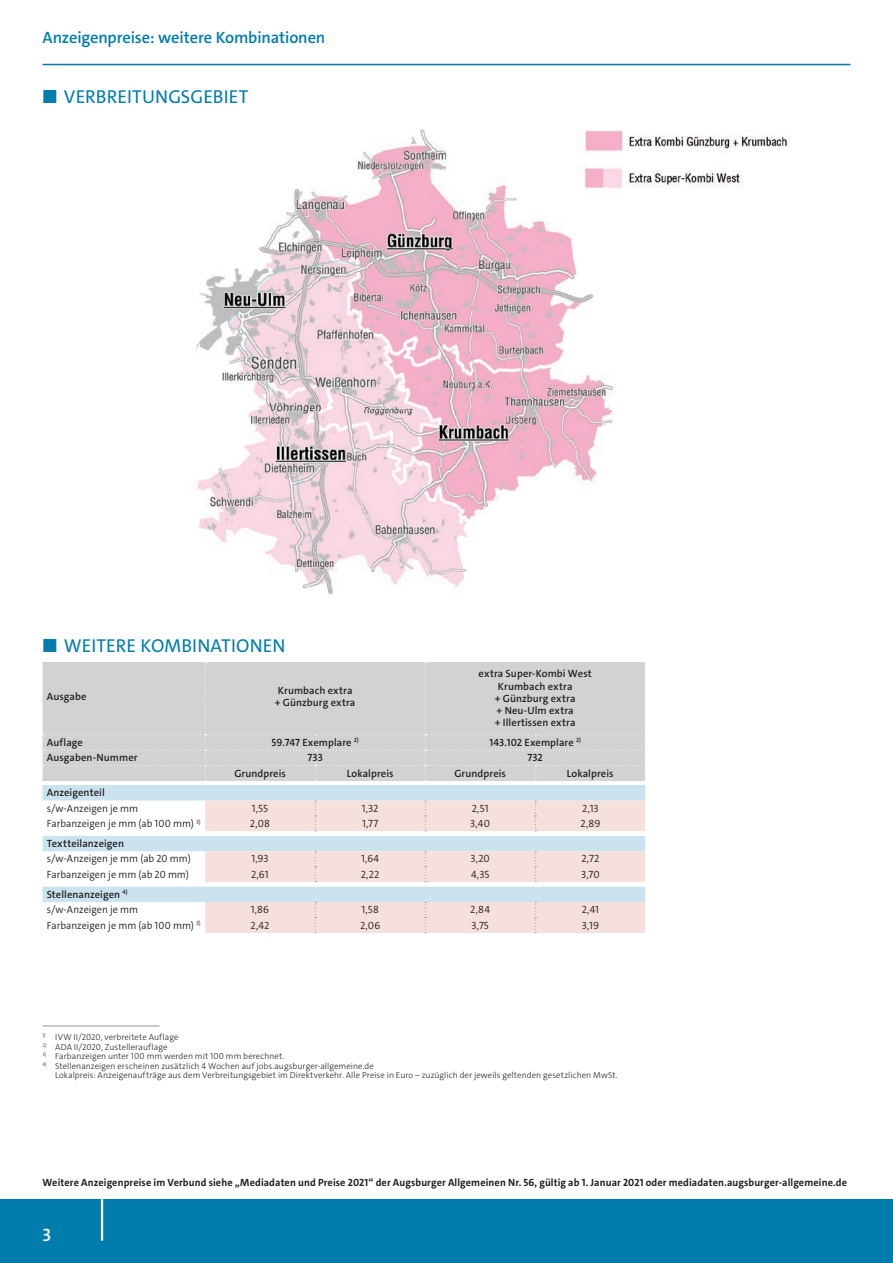
<style>
.page{position:relative;width:893px;height:1263px;background:#fff}
.page>*{position:absolute;margin:0;border:0;box-sizing:border-box;transform-origin:0 0}
.t1{font:18.75px "The Sans C4 s";letter-spacing:.005em;color:#007dad}
.t2{font:600 18px "The Sans C4 s";color:#fff}
.t3{font:600 16.5px "The Sans C4 s";letter-spacing:-.01em;color:#007dad}
.t4{font:300 10.5px/15.5px "The Sans C4 s";color:#231f20}
.t5{font:600 10.5px/12px "The Sans C4 s";letter-spacing:.01em;color:#231f20}
.t6{font:700 10.5px "The Sans C4 s";letter-spacing:.01em;color:#231f20}
.t7{font:300 8.7px/9.6px "The Sans C4 s";letter-spacing:.01em;color:#231f20}
.s1{font-weight:600}
</style>
<div class="page">
<hr style="left:43px;top:64px;width:807px;height:1px;background:#007dad">
<div style="left:0;top:1199px;width:893px;height:64px;background:#007dad"></div>
<hr style="left:101px;top:1199px;width:2px;height:42px;background:#fff">
<img style="left:195px;top:129px;width:594px;height:466px">
<svg style="left:43px;top:785px;width:602px;height:117px;fill:#cae3ef"></svg>
<svg style="left:205px;top:836px;width:440px;height:97px;background:#e7e2e4"></svg>
<div style="left:43px;top:662px;width:602px;height:119px;background:#d1d2d4"></div>
<svg style="left:315px;top:851px;width:1px;height:36px"></svg>
<svg style="left:535px;top:851px;width:1px;height:36px"></svg>
<svg style="left:315px;top:902px;width:1px;height:31px"></svg>
<svg style="left:535px;top:902px;width:1px;height:31px"></svg>
<svg style="left:205px;top:800px;width:440px;height:36px;background:#f5e4e1"></svg>
<svg style="left:425px;top:851px;width:1px;height:31px"></svg>
<svg style="left:425px;top:902px;width:1px;height:31px"></svg>
<hr style="left:43px;top:1025px;width:116px;height:1px;background:#939598">
<h3 class="t3" style="left:43px;top:27px;width:284px">Anzeigenpreise: weitere Kombinationen</h3>
<h1 class="t1" style="left:43px;top:85px;width:207px">■ VERBREITUNGSGEBIET</h1>
<h1 class="t1" style="left:43px;top:633px;width:244px">■ WEITERE KOMBINATIONEN</h1>
<p class="t5" style="left:47px;top:691px;width:41px">Ausgabe</p>
<p class="t5" style="left:275px;top:685px;width:82px">Krumbach extra + Günzburg extra</p>
<p class="t5" style="left:479px;top:667px;width:115px;line-height:13.2px;text-align:center">extra Super-Kombi West<br>Krumbach extra</p>
<p class="t5" style="left:495px;top:693px;width:82px">+ Günzburg extra + Neu-Ulm extra + Illertissen extra</p>
<p class="t5" style="left:47px;top:736px;width:38px">Auflage</p>
<p class="t5" style="left:272px;top:736px;width:89px">59.747 Exemplare <sup>2)</sup></p>
<p class="t5" style="left:489px;top:736px;width:93px">143.102 Exemplare <sup>2)</sup></p>
<p class="t5" style="left:47px;top:752px;width:92px">Ausgaben-Nummer</p>
<p class="t5" style="left:308px;top:752px;width:17px">733</p>
<p class="t5" style="left:527px;top:752px;width:17px">732</p>
<p class="t5" style="left:234px;top:767px;width:53px">Grundpreis</p>
<p class="t5" style="left:347px;top:767px;width:48px">Lokalpreis</p>
<p class="t5" style="left:454px;top:767px;width:53px">Grundpreis</p>
<p class="t5" style="left:567px;top:767px;width:48px">Lokalpreis</p>
<p class="t5" style="left:47px;top:787px;width:59px">Anzeigenteil</p>
<p class="t4" style="left:47px;top:800px;width:93px">s/w-Anzeigen je mm</p>
<p class="t4" style="left:252px;top:800px;width:18px">1,55</p>
<p class="t4" style="left:362px;top:800px;width:18px">1,32</p>
<p class="t4" style="left:472px;top:800px;width:18px">2,51</p>
<p class="t4" style="left:582px;top:800px;width:18px">2,13</p>
<p class="t4" style="left:47px;top:816px;width:155px">Farbanzeigen je mm (ab 100 mm) <sup>3)</sup></p>
<p class="t4" style="left:250px;top:816px;width:21px">2,08</p>
<p class="t4" style="left:362px;top:816px;width:18px">1,77</p>
<p class="t4" style="left:470px;top:816px;width:21px">3,40</p>
<p class="t4" style="left:581px;top:816px;width:21px">2,89</p>
<p class="t5" style="left:47px;top:837px;width:79px">Textteilanzeigen</p>
<p class="t4" style="left:47px;top:851px;width:145px">s/w-Anzeigen je mm (ab 20 mm)</p>
<p class="t4" style="left:251px;top:851px;width:19px">1,93</p>
<p class="t4" style="left:361px;top:851px;width:20px">1,64</p>
<p class="t4" style="left:470px;top:851px;width:21px">3,20</p>
<p class="t4" style="left:581px;top:851px;width:19px">2,72</p>
<p class="t4" style="left:47px;top:867px;width:144px">Farbanzeigen je mm (ab 20 mm)</p>
<p class="t4" style="left:251px;top:867px;width:19px">2,61</p>
<p class="t4" style="left:361px;top:867px;width:20px">2,22</p>
<p class="t4" style="left:471px;top:867px;width:20px">4,35</p>
<p class="t4" style="left:581px;top:867px;width:20px">3,70</p>
<p class="t4" style="left:47px;top:887px;width:93px"><span class="s1">Stellenanzeigen</span> <sup>4) </sup>s/w-Anzeigen je mm</p>
<p class="t4" style="left:251px;top:902px;width:20px">1,86</p>
<p class="t4" style="left:362px;top:902px;width:19px">1,58</p>
<p class="t4" style="left:470px;top:902px;width:21px">2,84</p>
<p class="t4" style="left:582px;top:902px;width:19px">2,41</p>
<p class="t4" style="left:47px;top:917px;width:155px">Farbanzeigen je mm (ab 100 mm) <sup>3)</sup></p>
<p class="t4" style="left:251px;top:917px;width:20px">2,42</p>
<p class="t4" style="left:360px;top:917px;width:22px">2,06</p>
<p class="t4" style="left:471px;top:917px;width:19px">3,75</p>
<p class="t4" style="left:582px;top:917px;width:19px">3,19</p>
<p class="t7" style="left:43px;top:1032px;width:137px"><sup>1)</sup> IVW II/2020, verbreitete Auflage</p>
<p class="t7" style="left:43px;top:1042px;width:126px"><sup>2)</sup> ADA II/2020, Zustellerauflage</p>
<p class="t7" style="left:43px;top:1051px;width:243px"><sup>3)</sup> Farbanzeigen unter 100 mm werden mit 100 mm berechnet.</p>
<p class="t7" style="left:55px;top:1061px;width:564px;text-indent:-13px"><sup>4)</sup> Stellenanzeigen erscheinen zusätzlich 4 Wochen auf jobs.augsburger-allgemeine.de<br>Lokalpreis: Anzeigenaufträge aus dem Verbreitungsgebiet im Direktverkehr. Alle Preise in Euro – zuzüglich der jeweils geltenden gesetzlichen MwSt.</p>
<p class="t6" style="left:43px;top:1175px;width:806px">Weitere Anzeigenpreise im Verbund siehe „Mediadaten und Preise 2021“ der Augsburger Allgemeinen Nr. 56, gültig ab 1. Januar 2021 oder mediadaten.augsburger-allgemeine.de</p>
<h2 class="t2" style="left:43px;top:1223px;width:10px">3</h2>
</div>
